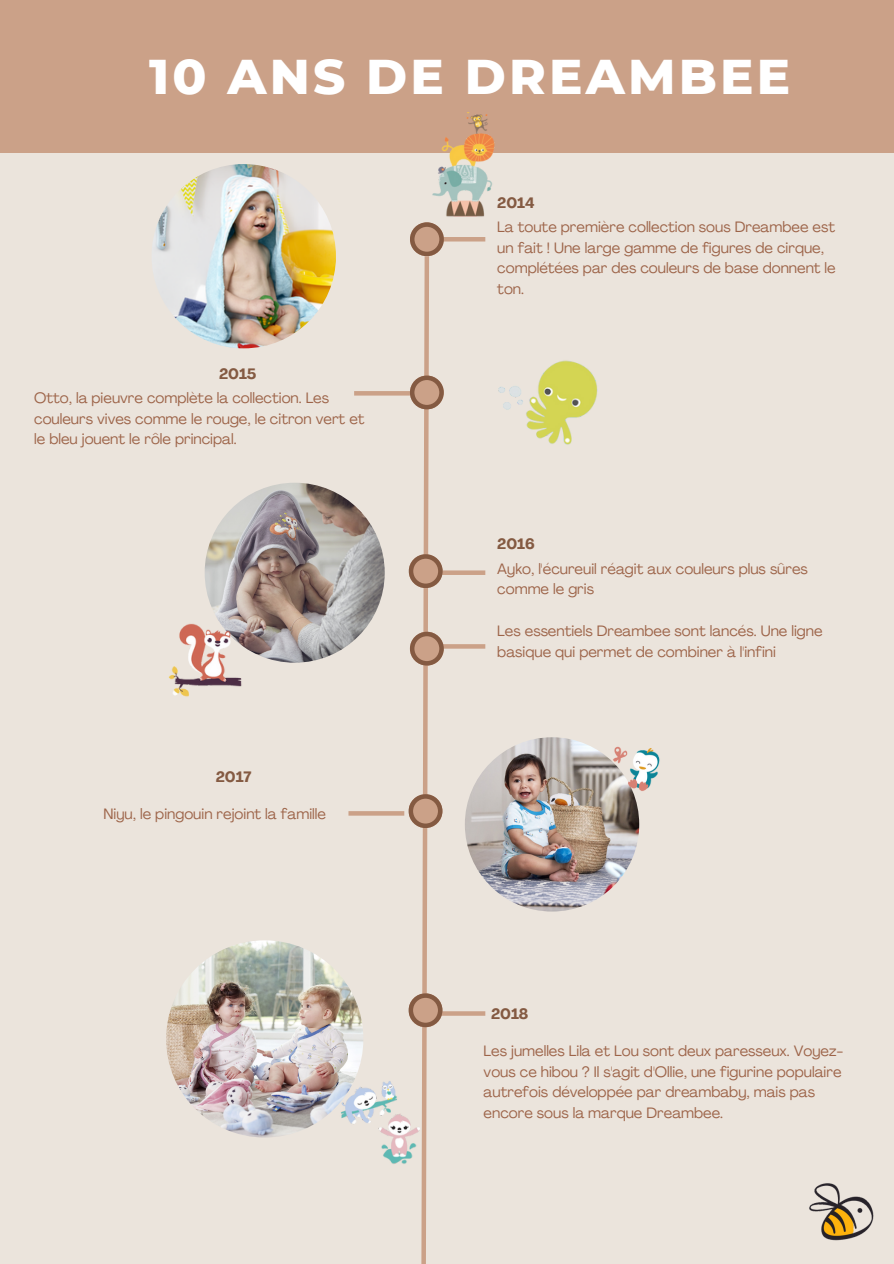
<style>
.page{position:relative;width:894px;height:1264px;background:#fff}
.page>*{position:absolute;margin:0;border:0;box-sizing:border-box;transform-origin:0 0}
.t1{font:800 49.8px "Montserrat";letter-spacing:.065em;color:#fff}
.t2{font:14.85px/20.4px "Agrandir";color:#9d6449}
.t3{font:700 14.85px "Agrandir";color:#845a42}
</style>
<div class="page">
<div style="left:0;top:0;width:893px;height:1263px;background:#ebe4dc"></div>
<hr style="left:431px;top:237px;width:54px;height:4px;background:#cba188">
<hr style="left:348px;top:811px;width:56px;height:4px;background:#cba188">
<div style="left:431px;top:570px;width:54px;height:5px;background:#cba188"></div>
<hr style="left:354px;top:391px;width:56px;height:4px;background:#cba188">
<div style="left:0;top:0;width:893px;height:153px;background:#cba188"></div>
<img style="left:151px;top:164px;width:185px;height:184px;border-radius:50%">
<img style="left:205px;top:482px;width:179px;height:180px;border-radius:50%">
<img style="left:464px;top:737px;width:175px;height:174px;border-radius:50%">
<img style="left:432px;top:113px;width:63px;height:104px">
<img style="left:605px;top:746px;width:55px;height:53px">
<img style="left:168px;top:612px;width:80px;height:85px">
<img style="left:498px;top:360px;width:100px;height:85px">
<img style="left:166px;top:940px;width:197px;height:197px;border-radius:50%">
<img style="left:336px;top:1077px;width:72px;height:87px">
<svg style="left:443px;top:1011px;width:42px;height:4px"></svg>
<img style="left:809px;top:1183px;width:65px;height:58px">
<svg style="left:443px;top:644px;width:42px;height:4px"></svg>
<svg style="left:408px;top:222px;width:35px;height:1041px"></svg>
<p class="t1" style="left:149px;top:45px;width:642px">10 ANS DE DREAMBEE</p>
<p class="t3" style="left:497px;top:196px;width:39px">2014</p>
<p class="t3" style="left:219px;top:368px;width:39px">2015</p>
<h2 class="t2" style="left:34px;top:389px;width:332px">Otto, la pieuvre complète la collection. Les couleurs vives comme le rouge, le citron vert et le bleu jouent le rôle principal.</h2>
<p class="t3" style="left:216px;top:771px;width:37px">2017</p>
<p class="t2" style="left:103px;top:805px;width:224px">Niyu, le pingouin rejoint la famille</p>
<h2 class="t2" style="left:497px;top:218px;width:340px">La toute première collection sous Dreambee est un fait ! Une large gamme de figures de cirque, complétées par des couleurs de base donnent le ton.</h2>
<p class="t3" style="left:497px;top:537px;width:39px">2016</p>
<p class="t2" style="left:497px;top:559px;width:312px">Ayko, l'écureuil réagit aux couleurs plus sûres comme le gris</p>
<p class="t2" style="left:497px;top:622px;width:327px">Les essentiels Dreambee sont lancés. Une ligne basique qui permet de combiner à l'infini</p>
<h2 class="t3" style="left:491px;top:1008px;width:39px">2018</h2>
<p class="t2" style="left:483px;top:1042px;width:361px">Les jumelles Lila et Lou sont deux paresseux. Voyez&shy;vous ce hibou ? Il s'agit d'Ollie, une figurine populaire autrefois développée par dreambaby, mais pas encore sous la marque Dreambee.</p>
</div>
